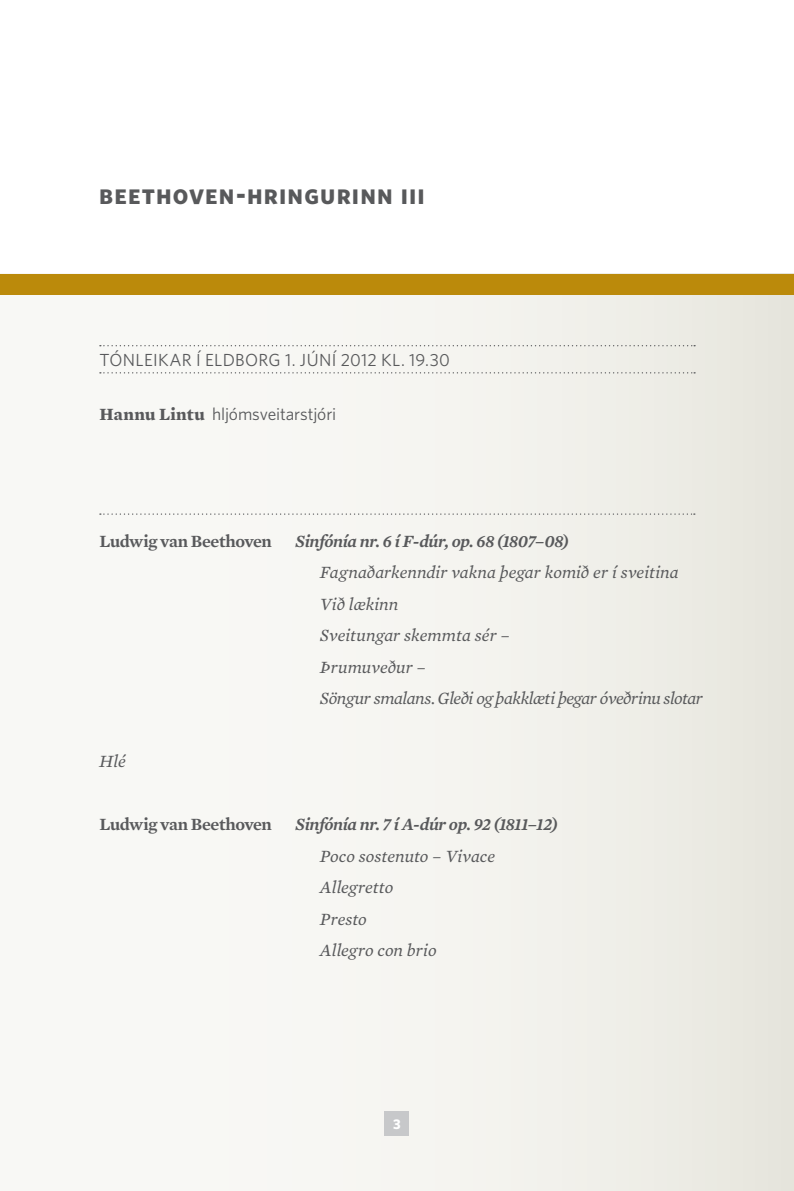
<style>
.page{position:relative;width:794px;height:1191px;background:#fff}
.page>*{position:absolute;margin:0;border:0;box-sizing:border-box;transform-origin:0 0}
.t1{font:28px "Whitney Bold SC";letter-spacing:.04em;color:#58595b}
.t2{font:italic 17.5px/31.5px "Mercury Text G2";letter-spacing:-.005em;color:#58595b}
.t3{font:italic 600 17.5px "Mercury Text G2";letter-spacing:-.03em;color:#58595b}
.t4{font:17.5px "Whitney";letter-spacing:-.005em;color:#58595b}
.t5{font:600 17.5px "Mercury Text G2";letter-spacing:-.025em;color:#58595b}
.t6{font:700 14px "Whitney";color:#fff}
.s1{font-family:"Mercury Text G2";font-weight:700}
</style>
<div class="page">
<div style="left:0;top:274px;width:794px;height:917px;background:linear-gradient(to right,#fcfcfa,#ebeae2)"></div>
<div style="left:384px;top:1111px;width:25px;height:25px;background:#c7c8ca"></div>
<div style="left:0;top:274px;width:794px;height:21px;background:#bb8a0b"></div>
<svg style="left:100px;top:345px;width:595px;height:1px"></svg>
<svg style="left:100px;top:372px;width:595px;height:1px"></svg>
<svg style="left:100px;top:513px;width:595px;height:2px"></svg>
<h1 class="t1" style="left:99px;top:178px;width:327px">beethoven-hringurinn iii</h1>
<p class="t4" style="left:99px;top:349px;width:352px">Tónleikar í Eldborg 1. júní 2012 kl. 19.30</p>
<p class="t4" style="left:99px;top:403px;width:238px"><span class="s1">Hannu Lintu</span> hljómsveitarstjóri</p>
<p class="t5" style="left:99px;top:530px;width:174px">Ludwig van Beethoven</p>
<p class="t3" style="left:295px;top:530px;width:275px">Sinfónía nr. 6 í F-dúr, op. 68 (1807–08)</p>
<p class="t2" style="left:320px;top:556px;width:384px">Fagnaðarkenndir vakna þegar komið er í sveitina<br>Við lækinn<br>Sveitungar skemmta sér –<br>Þrumuveður –<br>Söngur smalans. Gleði og þakklæti þegar óveðrinu slotar</p>
<p class="t2" style="left:99px;top:745px;width:28px">Hlé</p>
<p class="t5" style="left:99px;top:814px;width:174px">Ludwig van Beethoven</p>
<p class="t3" style="left:295px;top:814px;width:264px">Sinfónía nr. 7 í A-dúr op. 92 (1811–12)</p>
<p class="t2" style="left:320px;top:840px;width:176px">Poco sostenuto – Vivace<br>Allegretto<br>Presto<br>Allegro con brio</p>
<p class="t6" style="left:393px;top:1115px;width:9px">3</p>
</div>
